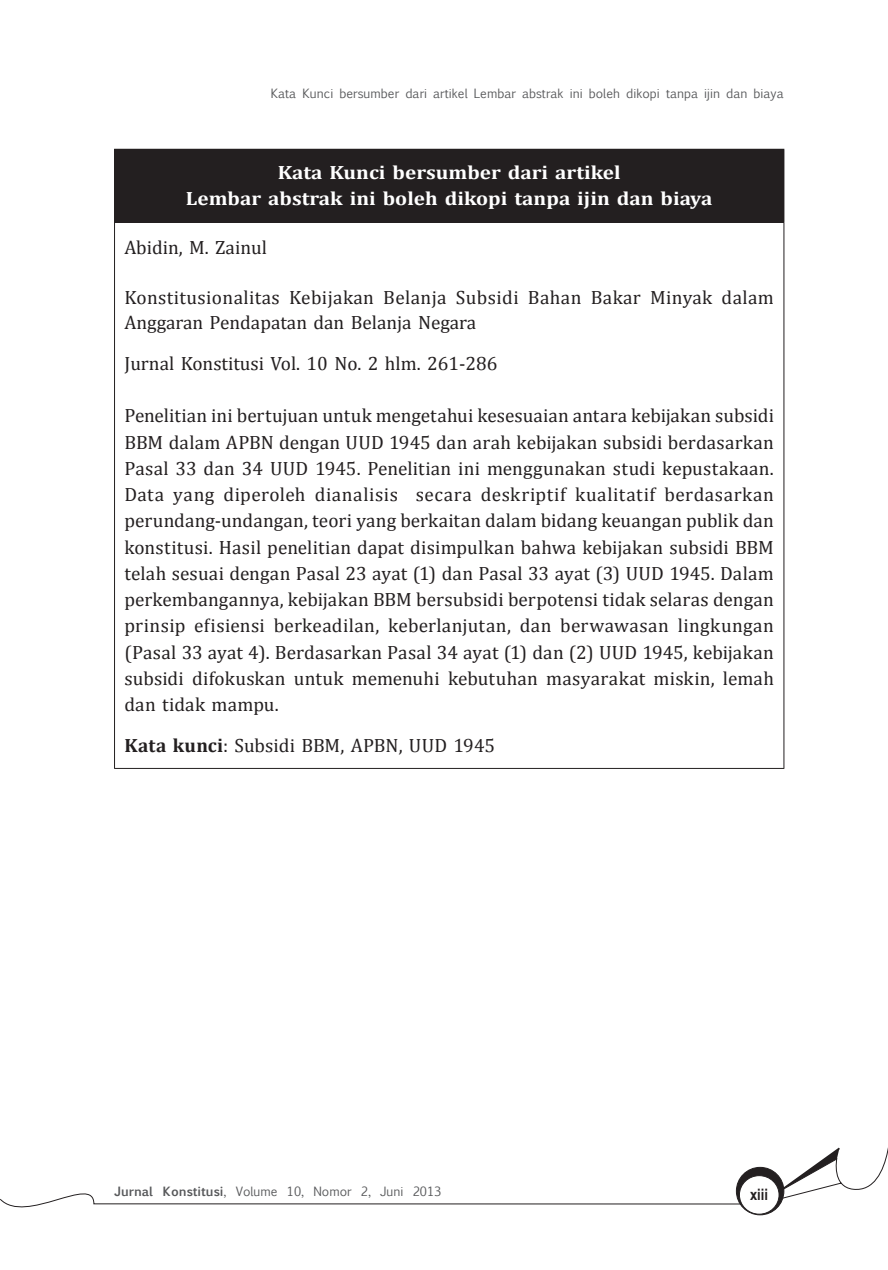
<style>
.page{position:relative;width:888px;height:1270px;background:#fff}
.page>*{position:absolute;margin:0;border:0;box-sizing:border-box;transform-origin:0 0}
.t1{font:19.25px/26.2px "Cambria";color:#231f20;text-align:justify}
.t2{font:19.25px/24.5px "Cambria";letter-spacing:.02em;color:#231f20}
.No_Spacing{font:700 19.25px "Cambria";color:#fff;scale:1.1 1}
.t3{font:700 15.75px "Arial Narrow";color:#231f20}
.t4{font:12.25px "Euphemia UCAS";color:#57585a}
.s1{font-weight:700}
</style>
<div class="page">
<svg style="left:0;top:1147px;width:888px;height:69px"></svg>
<div style="left:736px;top:1167px;width:48px;height:48px;background:#231f20;border-radius:50%"></div>
<div style="left:736px;top:1167px;width:48px;height:48px;border:1px solid #231f20;border-radius:50%"></div>
<div style="left:739px;top:1176px;width:40px;height:38px;background:#fff;border-radius:50%"></div>
<div style="left:739px;top:1175px;width:40px;height:40px;border:1px solid #231f20;border-radius:50%"></div>
<div style="left:115px;top:149px;width:669px;height:73px;background:#231f20"></div>
<hr style="left:114px;top:149px;width:670px;height:1px;background:#231f20">
<hr style="left:114px;top:150px;width:1px;height:72px;background:#231f20">
<hr style="left:114px;top:222px;width:670px;height:1px;background:#231f20">
<hr style="left:114px;top:223px;width:1px;height:545px;background:#231f20">
<hr style="left:783px;top:223px;width:1px;height:545px;background:#231f20">
<hr style="left:114px;top:768px;width:670px;height:1px;background:#231f20">
<p class="t4" style="left:271px;top:84px;width:515px">Kata Kunci bersumber dari artikel Lembar abstrak ini boleh dikopi tanpa ijin dan biaya</p>
<p class="No_Spacing" style="left:278px;top:161px;width:313px">Kata Kunci bersumber dari artikel</p>
<p class="No_Spacing" style="left:186px;top:187px;width:480px">Lembar abstrak ini boleh dikopi tanpa ijin dan biaya</p>
<p class="t1" style="left:124px;top:234px;width:144px">Abidin, M. Zainul</p>
<p class="t2" style="left:124px;top:285px;width:651px">Konstitusionalitas Kebijakan Belanja Subsidi Bahan Bakar Minyak dalam<br>Anggaran Pendapatan dan Belanja Negara</p>
<p class="t1" style="left:124px;top:350px;width:375px">Jurnal Konstitusi Vol. 10 No. 2 hlm. 261-286</p>
<p class="t1" style="left:124px;top:403px;width:651px">Penelitian ini bertujuan untuk mengetahui kesesuaian antara kebijakan subsidi BBM dalam APBN dengan UUD 1945 dan arah kebijakan subsidi berdasarkan Pasal 33 dan 34 UUD 1945. Penelitian ini menggunakan studi kepustakaan.<br>Data yang diperoleh dianalisis secara deskriptif kualitatif berdasarkan perundang-undangan, teori yang berkaitan dalam bidang keuangan publik dan konstitusi. Hasil penelitian dapat disimpulkan bahwa kebijakan subsidi BBM telah sesuai dengan Pasal 23 ayat (1) dan Pasal 33 ayat (3) UUD 1945. Dalam perkembangannya, kebijakan BBM bersubsidi berpotensi tidak selaras dengan prinsip efisiensi berkeadilan, keberlanjutan, dan berwawasan lingkungan (Pasal 33 ayat 4). Berdasarkan Pasal 34 ayat (1) dan (2) UUD 1945, kebijakan subsidi difokuskan untuk memenuhi kebutuhan masyarakat miskin, lemah dan tidak mampu.</p>
<p class="t1" style="left:124px;top:733px;width:372px"><span class="s1">Kata kunci</span>: Subsidi BBM, APBN, UUD 1945</p>
<p class="t4" style="left:114px;top:1183px;width:329px"><span class="s1">Jurnal Konstitusi</span>, Volume 10, Nomor 2, Juni 2013</p>
<p class="t3" style="left:750px;top:1182px;width:19px">xiii</p>
</div>
